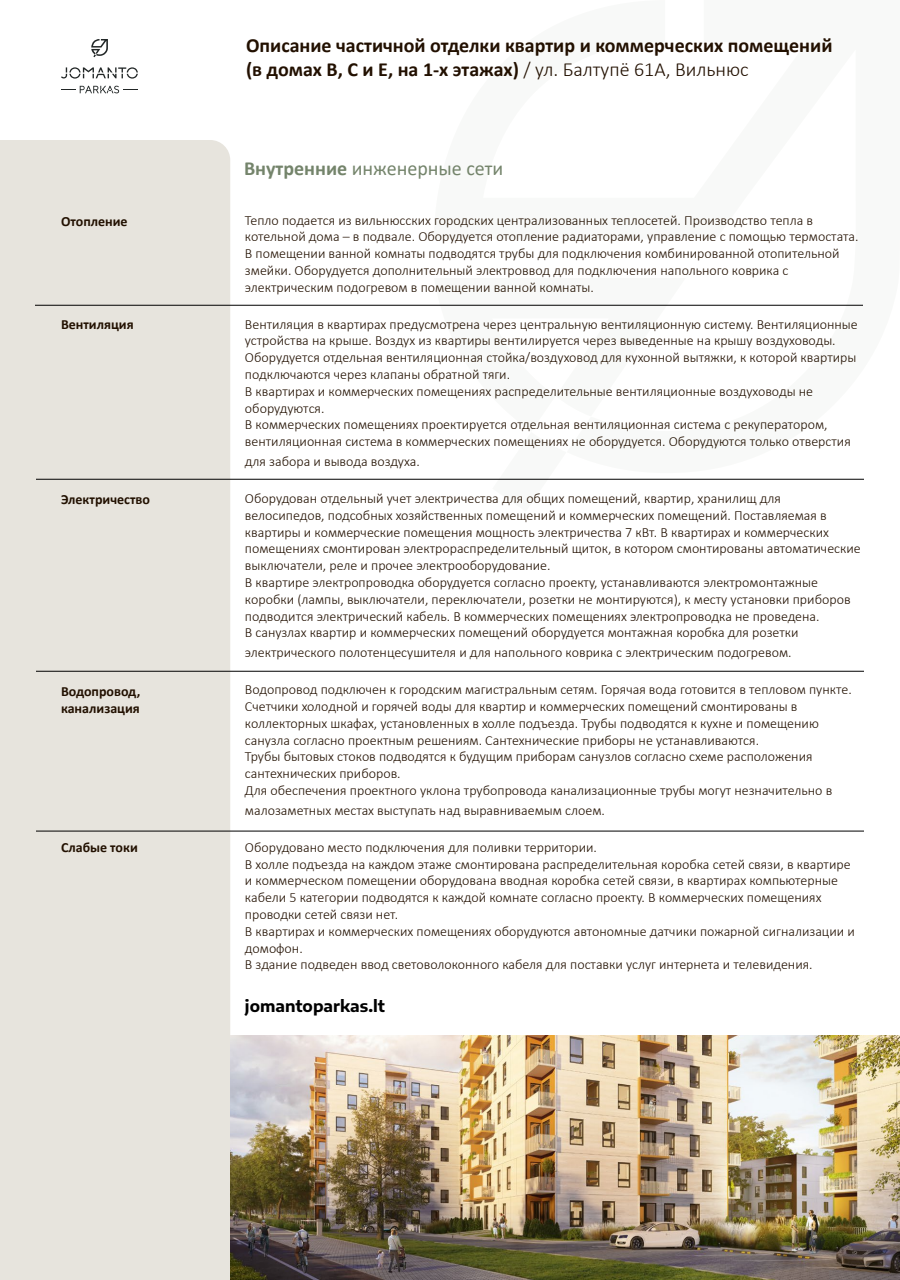
<style>
.page{position:relative;width:900px;height:1280px;background:#fff}
.page>*{position:absolute;margin:0;border:0;box-sizing:border-box;transform-origin:0 0}
.t1{font:700 20px/24px "Calibri";color:#221000}
.t2{font:20px "Calibri";color:#74846b}
.t3{font:700 16px "Encode Sans Semi Expanded";color:#000}
.t4{font:300 14px/16.8px "Calibri";color:#221000}
.t5{font:700 14px/16.8px "Calibri";color:#221000}
.s1{font-weight:300}
.s2{font-weight:700}
</style>
<div class="page">
<div style="left:0;top:140px;width:230px;height:1140px;background:#e7e4dd"></div>
<hr style="left:35px;top:305px;width:828px;height:1px;background:#000">
<hr style="left:36px;top:479px;width:828px;height:1px;background:#000">
<hr style="left:36px;top:671px;width:828px;height:1px;background:#000">
<hr style="left:36px;top:831px;width:828px;height:1px;background:#000">
<svg style="left:61px;top:67px;width:77px;height:12px"></svg>
<svg style="left:61px;top:86px;width:76px;height:7px"></svg>
<svg style="left:91px;top:39px;width:17px;height:18px"></svg>
<img style="left:230px;top:1035px;width:670px;height:245px">
<p class="t5" style="left:61px;top:212px;width:68px">Отопление</p>
<p class="t5" style="left:61px;top:316px;width:74px">Вентиляция</p>
<p class="t5" style="left:61px;top:491px;width:91px">Электричество</p>
<p class="t5" style="left:61px;top:683px;width:81px">Водопровод, канализация</p>
<p class="t5" style="left:61px;top:838px;width:78px">Слабые токи</p>
<h1 class="t1" style="left:246px;top:33px;width:588px">Описание частичной отделки квартир и коммерческих помещений (в домах В, C и E, на 1-х этажах) <span class="s1">/ ул. Балтупё 61А, Вильнюс</span></h1>
<h1 class="t2" style="left:244px;top:154px;width:261px"><span class="s2">Внутренние</span> инженерные сети</h1>
<p class="t4" style="left:245px;top:211px;width:615px">Тепло подается из вильнюсских городских централизованных теплосетей. Производство тепла в котельной дома – в подвале. Оборудуется отопление радиаторами, управление с помощью термостата.<br>В помещении ванной комнаты подводятся трубы для подключения комбинированной отопительной змейки. Оборудуется дополнительный электроввод для подключения напольного коврика с электрическим подогревом в помещении ванной комнаты.</p>
<p class="t4" style="left:245px;top:315px;width:614px">Вентиляция в квартирах предусмотрена через центральную вентиляционную систему. Вентиляционные устройства на крыше. Воздух из квартиры вентилируется через выведенные на крышу воздуховоды.<br>Оборудуется отдельная вентиляционная стойка/воздуховод для кухонной вытяжки, к которой квартиры подключаются через клапаны обратной тяги.<br>В квартирах и коммерческих помещениях распределительные вентиляционные воздуховоды не оборудуются.<br>В коммерческих помещениях проектируется отдельная вентиляционная система с рекуператором, вентиляционная система в коммерческих помещениях не оборудуется. Оборудуются только отверстия</p>
<p class="t4" style="left:245px;top:453px;width:176px">для забора и вывода воздуха.</p>
<p class="t4" style="left:245px;top:490px;width:617px">Оборудован отдельный учет электричества для общих помещений, квартир, хранилищ для велосипедов, подсобных хозяйственных помещений и коммерческих помещений. Поставляемая в квартиры и коммерческие помещения мощность электричества 7 кВт. В квартирах и коммерческих помещениях смонтирован электрораспределительный щиток, в котором смонтированы автоматические выключатели, реле и прочее электрооборудование.<br>В квартире электропроводка оборудуется согласно проекту, устанавливаются электромонтажные коробки (лампы, выключатели, переключатели, розетки не монтируются), к месту установки приборов подводится электрический кабель. В коммерческих помещениях электропроводка не проведена.<br>В санузлах квартир и коммерческих помещений оборудуется монтажная коробка для розетки</p>
<p class="t4" style="left:245px;top:644px;width:548px">электрического полотенцесушителя и для напольного коврика с электрическим подогревом.</p>
<p class="t4" style="left:245px;top:681px;width:608px">Водопровод подключен к городским магистральным сетям. Горячая вода готовится в тепловом пункте.<br>Счетчики холодной и горячей воды для квартир и коммерческих помещений смонтированы в коллекторных шкафах, установленных в холле подъезда. Трубы подводятся к кухне и помещению санузла согласно проектным решениям. Сантехнические приборы не устанавливаются.<br>Трубы бытовых стоков подводятся к будущим приборам санузлов согласно схеме расположения сантехнических приборов.<br>Для обеспечения проектного уклона трубопровода канализационные трубы могут незначительно в</p>
<p class="t4" style="left:245px;top:802px;width:362px">малозаметных местах выступать над выравниваемым слоем.</p>
<p class="t4" style="left:245px;top:839px;width:611px">Оборудовано место подключения для поливки территории.<br>В холле подъезда на каждом этаже смонтирована распределительная коробка сетей связи, в квартире и коммерческом помещении оборудована вводная коробка сетей связи, в квартирах компьютерные кабели 5 категории подводятся к каждой комнате согласно проекту. В коммерческих помещениях проводки сетей связи нет.<br>В квартирах и коммерческих помещениях оборудуются автономные датчики пожарной сигнализации и домофон.<br>В здание подведен ввод световолоконного кабеля для поставки услуг интернета и телевидения.</p>
<p class="t3" style="left:245px;top:993px;width:142px">jomantoparkas.lt</p>
</div>
